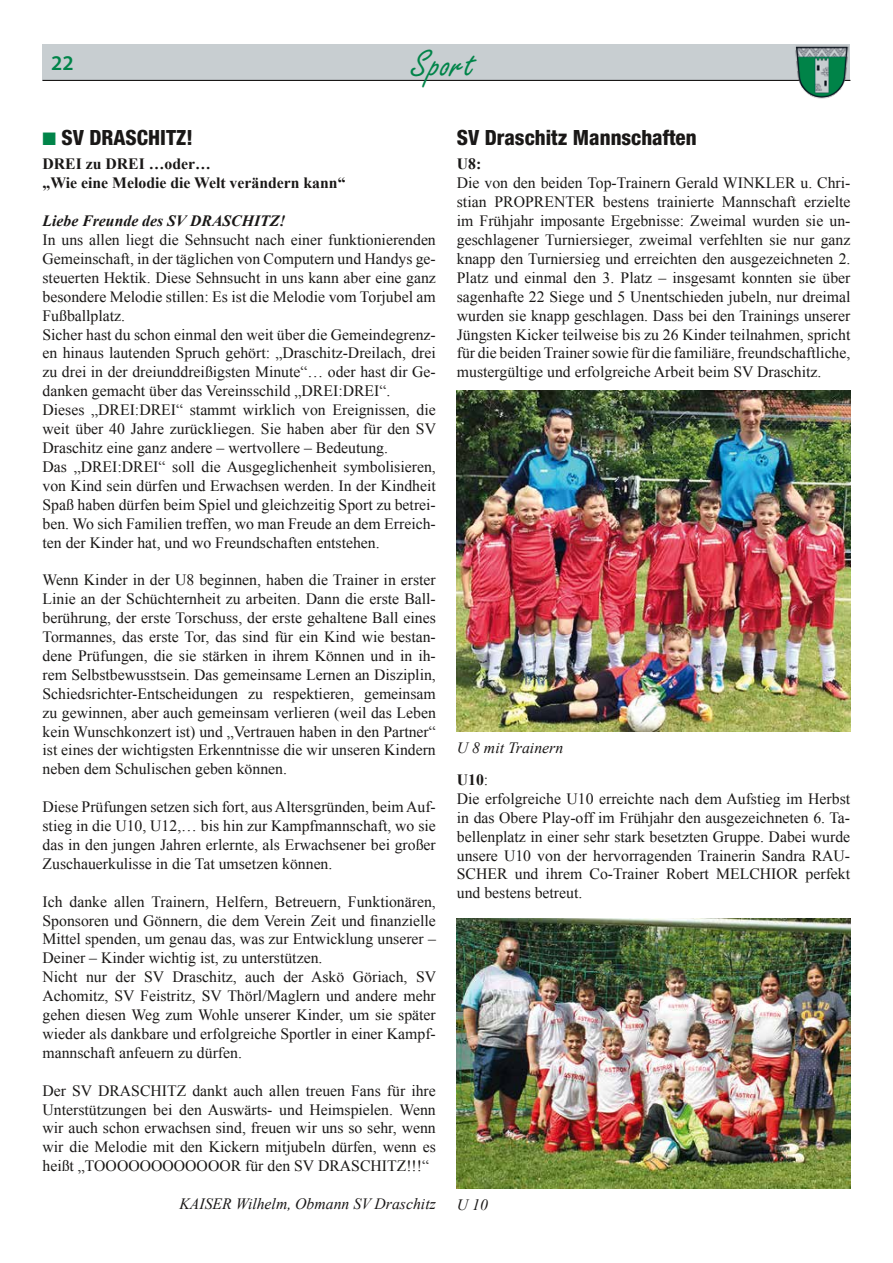
<style>
.page{position:relative;width:893px;height:1263px;background:#fff}
.page>*{position:absolute;margin:0;border:0;box-sizing:border-box;transform-origin:0 0}
.t1{font:39px "Freestyle Script";letter-spacing:.02em;color:#008449}
.t2{font:800 condensed 21px "Helvetica Neue";color:#1a1817}
.t3{font:600 21px "Myriad Pro";color:#008449}
.t4{font:15.75px/18.9px "Times New Roman";color:#1a1817;text-align:justify}
.t5{font:700 15.75px/18.9px "Times New Roman";color:#1a1817}
.t6{font:italic 15.75px/32px "Times New Roman";color:#1a1817}
.t7{font:italic 700 15.75px "Times New Roman";color:#1a1817}
.s1{color:#008449}
.s2{font-weight:700;font-style:normal}
.s3{font-style:normal}
</style>
<div class="page">
<div style="left:43px;top:44px;width:807px;height:36px;background:#c8ced1"></div>
<hr style="left:43px;top:80px;width:807px;height:1px;background:#1a1817">
<img style="left:793px;top:45px;width:58px;height:54px">
<img style="left:457px;top:919px;width:393px;height:269px">
<img style="left:457px;top:391px;width:393px;height:340px">
<h2 class="t3" style="left:51px;top:50px;width:24px">22</h2>
<h1 class="t1" style="left:411px;top:41px;width:64px">Sport</h1>
<h2 class="t2" style="left:43px;top:124px;width:152px"><span class="s1">■</span> SV DRASCHITZ!</h2>
<p class="t5" style="left:43px;top:154px;width:305px">DREI zu DREI …oder…<br>„Wie eine Melodie die Welt verändern kann“</p>
<p class="t7" style="left:43px;top:210px;width:244px">Liebe Freunde des SV DRASCHITZ!</p>
<p class="t4" style="left:43px;top:230px;width:395px;text-align:left">In uns allen liegt die Sehnsucht nach einer funktionierenden Gemeinschaft, in der täglichen von Computern und Handys ge&shy;steuerten Hektik. Diese Sehnsucht in uns kann aber eine ganz besondere Melodie stillen: Es ist die Melodie vom Torjubel am Fußballplatz.<br>Sicher hast du schon einmal den weit über die Gemeindegrenz&shy;en hinaus lautenden Spruch gehört: „Draschitz-Dreilach, drei zu drei in der dreiunddreißigsten Minute“… oder hast dir Ge&shy;danken gemacht über das Vereinsschild „DREI:DREI“.<br>Dieses „DREI:DREI“ stammt wirklich von Ereignissen, die weit über 40 Jahre zurückliegen. Sie haben aber für den SV Draschitz eine ganz andere – wertvollere – Bedeutung.<br>Das „DREI:DREI“ soll die Ausgeglichenheit symbolisieren, von Kind sein dürfen und Erwachsen werden. In der Kindheit Spaß haben dürfen beim Spiel und gleichzeitig Sport zu betrei&shy;ben. Wo sich Familien treffen, wo man Freude an dem Erreich&shy;ten der Kinder hat, und wo Freundschaften entstehen.</p>
<p class="t4" style="left:43px;top:570px;width:395px">Wenn Kinder in der U8 beginnen, haben die Trainer in erster Linie an der Schüchternheit zu arbeiten. Dann die erste Ball&shy;berührung, der erste Torschuss, der erste gehaltene Ball eines Tormannes, das erste Tor, das sind für ein Kind wie bestan&shy;dene Prüfungen, die sie stärken in ihrem Können und in ih&shy;rem Selbstbewusstsein. Das gemeinsame Lernen an Disziplin, Schiedsrichter-Entscheidungen zu respektieren, gemeinsam zu gewinnen, aber auch gemeinsam verlieren (weil das Leben kein Wunschkonzert ist) und „Vertrauen haben in den Partner“ ist eines der wichtigsten Erkenntnisse die wir unseren Kindern neben dem Schulischen geben können.</p>
<p class="t4" style="left:43px;top:797px;width:395px">Diese Prüfungen setzen sich fort, aus Altersgründen, beim Auf&shy;stieg in die U10, U12,… bis hin zur Kampfmannschaft, wo sie das in den jungen Jahren erlernte, als Erwachsener bei großer Zuschauerkulisse in die Tat umsetzen können.</p>
<p class="t4" style="left:43px;top:892px;width:395px;text-align:left">Ich danke allen Trainern, Helfern, Betreuern, Funktionären, Sponsoren und Gönnern, die dem Verein Zeit und finanzielle Mittel spenden, um genau das, was zur Entwicklung unserer – Deiner – Kinder wichtig ist, zu unterstützen.<br>Nicht nur der SV Draschitz, auch der Askö Göriach, SV Achomitz, SV Feistritz, SV Thörl/Maglern und andere mehr gehen diesen Weg zum Wohle unserer Kinder, um sie später wieder als dankbare und erfolgreiche Sportler in einer Kampf&shy;mannschaft anfeuern zu dürfen.</p>
<p class="t4" style="left:43px;top:1081px;width:395px">Der SV DRASCHITZ dankt auch allen treuen Fans für ihre Unterstützungen bei den Auswärts- und Heimspielen. Wenn wir auch schon erwachsen sind, freuen wir uns so sehr, wenn wir die Melodie mit den Kickern mitjubeln dürfen, wenn es heißt „TOOOOOOOOOOOOR für den SV DRASCHITZ!!!“</p>
<p class="t6" style="left:179px;top:1187px;width:258px">KAISER Wilhelm, Obmann SV Draschitz</p>
<h2 class="t2" style="left:457px;top:124px;width:241px">SV Draschitz Mannschaften</h2>
<p class="t5" style="left:457px;top:154px;width:26px">U8:</p>
<p class="t4" style="left:457px;top:173px;width:395px">Die von den beiden Top-Trainern Gerald WINKLER u. Chri&shy;stian PROPRENTER bestens trainierte Mannschaft erzielte im Frühjahr imposante Ergebnisse: Zweimal wurden sie un&shy;geschlagener Turniersieger, zweimal verfehlten sie nur ganz knapp den Turniersieg und erreichten den ausgezeichneten 2.<br>Platz und einmal den 3. Platz – insgesamt konnten sie über sagenhafte 22 Siege und 5 Unentschieden jubeln, nur dreimal wurden sie knapp geschlagen. Dass bei den Trainings unserer Jüngsten Kicker teilweise bis zu 26 Kinder teilnahmen, spricht für die beiden Trainer sowie für die familiäre, freundschaftliche, mustergültige und erfolgreiche Arbeit beim SV Draschitz.</p>
<p class="t6" style="left:457px;top:731px;width:108px">U 8 mit Trainern<br><span class="s2">U10</span><span class="s3">:</span></p>
<p class="t4" style="left:457px;top:789px;width:395px">Die erfolgreiche U10 erreichte nach dem Aufstieg im Herbst in das Obere Play-off im Frühjahr den ausgezeichneten 6. Ta&shy;bellenplatz in einer sehr stark besetzten Gruppe. Dabei wurde unsere U10 von der hervorragenden Trainerin Sandra RAU-SCHER und ihrem Co-Trainer Robert MELCHIOR perfekt und bestens betreut.</p>
<p class="t6" style="left:457px;top:1188px;width:33px">U 10</p>
</div>
